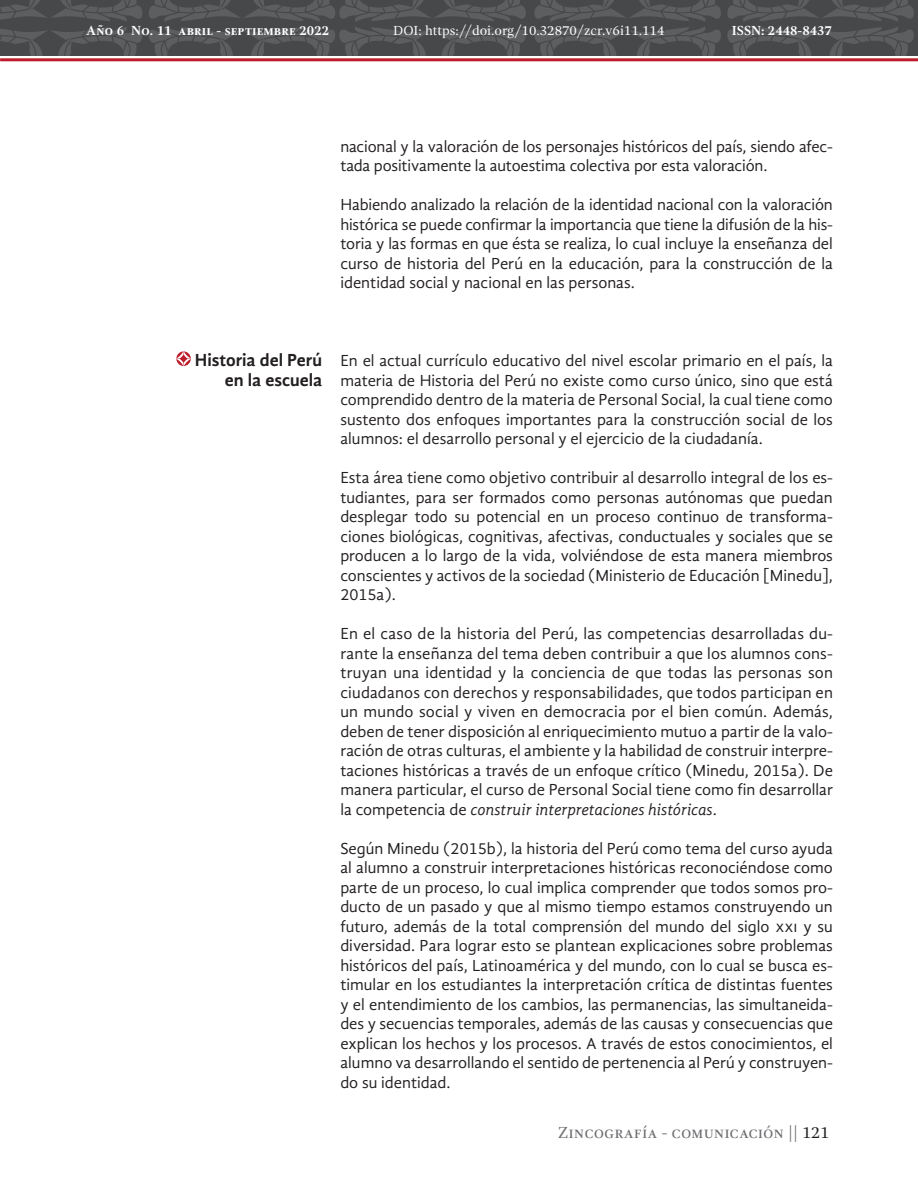
<style>
.page{position:relative;width:918px;height:1188px;background:#fff}
.page>*{position:absolute;margin:0;border:0;box-sizing:border-box;transform-origin:0 0}
.ENCABEZADO_2{font:700 18px/19.5px "Gandhi Sans";letter-spacing:-.005em;color:#231f20;text-align:right}
.CUERPO{font:16.5px/19.5px "Gandhi Sans";color:#231f20;text-align:justify}
.t1{font:16.5px "Gandhi Serif";color:#6c6d70}
.t2{font:700 13.5px "Gandhi Serif";color:#fff}
.t3{font:13.5px "Gandhi Serif";color:#fff}
.s1{font-style:italic}
.s2{color:#231f20}
</style>
<div class="page">
<hr style="left:0;top:58px;width:918px;height:3px;background:#be1d2c">
<svg style="left:0;top:0;width:527px;height:56px;background:#4e5052"></svg>
<svg style="left:533px;top:0;width:382px;height:56px;background:#4e5052"></svg>
<svg style="left:176px;top:351px;width:15px;height:15px"></svg>
<p class="t2" style="left:86px;top:23px;width:244px">Año 6 No. 11 abril - septiembre 2022</p>
<p class="t3" style="left:393px;top:23px;width:273px">DOI: https://doi.org/10.32870/zcr.v6i11.114</p>
<p class="t2" style="left:732px;top:23px;width:102px">ISSN: 2448-8437</p>
<p class="CUERPO" style="left:340px;top:136px;width:494px">nacional y la valoración de los personajes históricos del país, siendo afec&shy;tada positivamente la autoestima colectiva por esta valoración.</p>
<p class="CUERPO" style="left:340px;top:195px;width:494px">Habiendo analizado la relación de la identidad nacional con la valoración histórica se puede confirmar la importancia que tiene la difusión de la his&shy;toria y las formas en que ésta se realiza, lo cual incluye la enseñanza del curso de historia del Perú en la educación, para la construcción de la identidad social y nacional en las personas.</p>
<p class="ENCABEZADO_2" style="left:195px;top:350px;width:129px">Historia del Perú en la escuela</p>
<p class="CUERPO" style="left:340px;top:351px;width:494px">En el actual currículo educativo del nivel escolar primario en el país, la materia de Historia del Perú no existe como curso único, sino que está comprendido dentro de la materia de Personal Social, la cual tiene como sustento dos enfoques importantes para la construcción social de los alumnos: el desarrollo personal y el ejercicio de la ciudadanía.</p>
<p class="CUERPO" style="left:340px;top:468px;width:494px">Esta área tiene como objetivo contribuir al desarrollo integral de los es&shy;tudiantes, para ser formados como personas autónomas que puedan desplegar todo su potencial en un proceso continuo de transforma&shy;ciones biológicas, cognitivas, afectivas, conductuales y sociales que se producen a lo largo de la vida, volviéndose de esta manera miembros conscientes y activos de la sociedad (Ministerio de Educación [Minedu], 2015a).</p>
<p class="CUERPO" style="left:340px;top:624px;width:494px">En el caso de la historia del Perú, las competencias desarrolladas du&shy;rante la enseñanza del tema deben contribuir a que los alumnos cons&shy;truyan una identidad y la conciencia de que todas las personas son ciudadanos con derechos y responsabilidades, que todos participan en un mundo social y viven en democracia por el bien común. Además, deben de tener disposición al enriquecimiento mutuo a partir de la valo&shy;ración de otras culturas, el ambiente y la habilidad de construir interpre&shy;taciones históricas a través de un enfoque crítico (Minedu, 2015a). De manera particular, el curso de Personal Social tiene como fin desarrollar la competencia de <span class="s1">construir interpretaciones históricas</span>.</p>
<p class="CUERPO" style="left:340px;top:838px;width:494px">Según Minedu (2015b), la historia del Perú como tema del curso ayuda al alumno a construir interpretaciones históricas reconociéndose como parte de un proceso, lo cual implica comprender que todos somos pro&shy;ducto de un pasado y que al mismo tiempo estamos construyendo un futuro, además de la total comprensión del mundo del siglo xxi y su diversidad. Para lograr esto se plantean explicaciones sobre problemas históricos del país, Latinoamérica y del mundo, con lo cual se busca es&shy;timular en los estudiantes la interpretación crítica de distintas fuentes y el entendimiento de los cambios, las permanencias, las simultaneida&shy;des y secuencias temporales, además de las causas y consecuencias que explican los hechos y los procesos. A través de estos conocimientos, el alumno va desarrollando el sentido de pertenencia al Perú y construyen&shy;do su identidad.</p>
<p class="t1" style="left:558px;top:1124px;width:273px">Zincografía - comunicación || <span class="s2">121</span></p>
</div>
